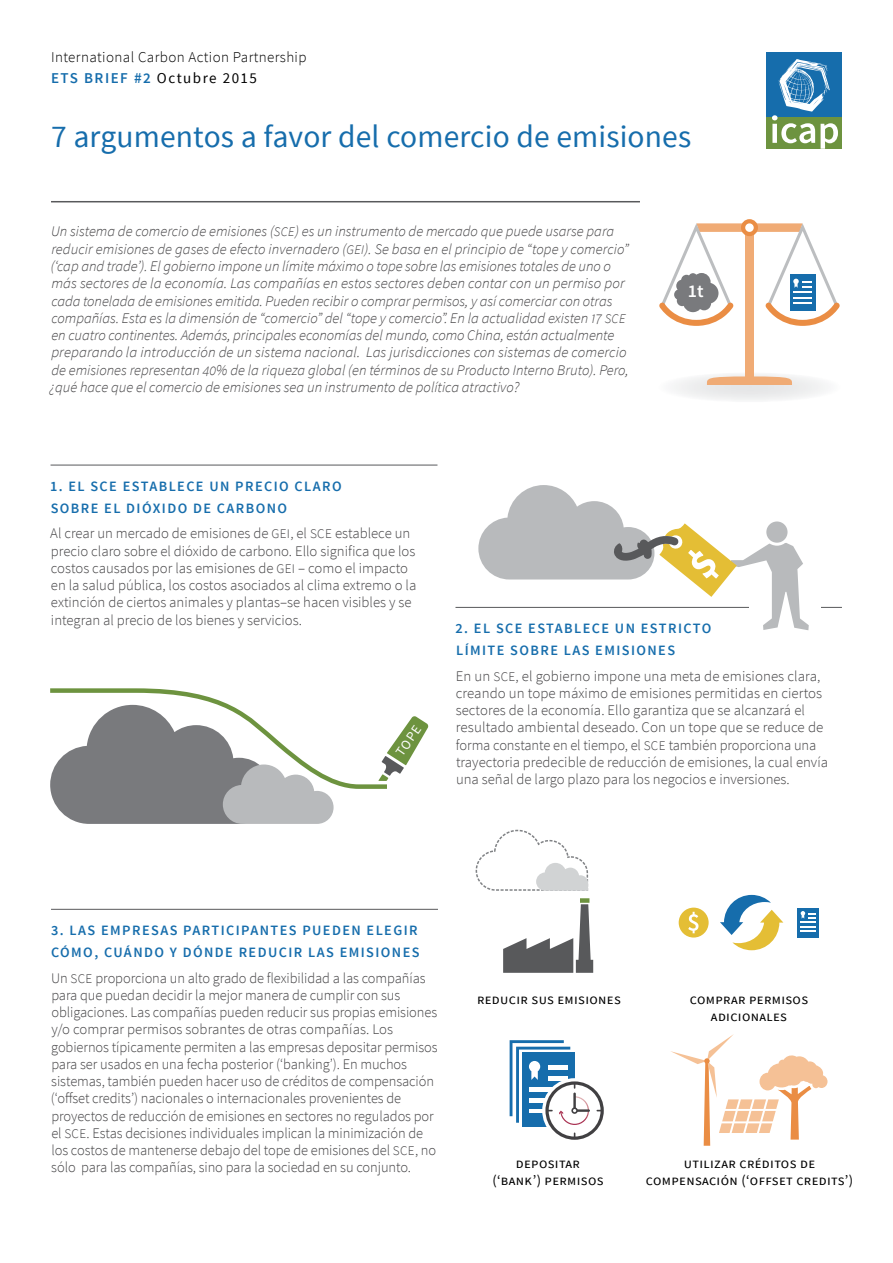
<style>
.page{position:relative;width:893px;height:1263px;background:#fff}
.page>*{position:absolute;margin:0;border:0;box-sizing:border-box;transform-origin:0 0}
.t1{font:31.5px "Source Sans Pro";letter-spacing:.005em;color:#166dac}
.t2{font:600 18px "Source Sans Pro";color:#fff}
.t3{font:300 15px/20.2px "Source Sans Pro";letter-spacing:.025em;color:#000}
.t4{font:300 14.7px/17.2px "Source Sans Pro";letter-spacing:-.005em;color:#414042}
.t5{font:italic 300 14.7px/17.2px "Source Sans Pro";color:#414042}
.t6{font:600 14.25px/21.6px "Source Sans Pro";letter-spacing:.1em;color:#166dac}
.t7{font:14.25px/17.2px "Source Sans Pro";letter-spacing:.025em;color:#000;text-align:center}
.t8{font:13.5px "Source Sans Pro";color:#fff}
.s1{font-weight:600;color:#166dac}
.s2{font-weight:400}
.s3{font-size:13.2px}
</style>
<div class="page">
<div style="left:745px;top:228px;width:9px;height:148px;background:#f0ab75"></div>
<svg style="left:704px;top:376px;width:90px;height:9px"></svg>
<div style="left:741px;top:219px;width:17px;height:17px;background:#ea8d44;border-radius:50%"></div>
<svg style="left:659px;top:223px;width:181px;height:103px"></svg>
<hr style="left:51px;top:201px;width:589px;height:1px;background:#58595b">
<div style="left:767px;top:53px;width:75px;height:65px;background:#166dac"></div>
<div style="left:767px;top:118px;width:75px;height:31px;background:#6d933f"></div>
<svg style="left:772px;top:59px;width:66px;height:90px"></svg>
<hr style="left:455px;top:607px;width:387px;height:1px;background:#58595b">
<hr style="left:51px;top:909px;width:387px;height:1px;background:#58595b">
<hr style="left:51px;top:465px;width:386px;height:1px;background:#58595b">
<div style="left:749px;top:603px;width:72px;height:12px;background:#fff"></div>
<svg style="left:478px;top:485px;width:331px;height:145px"></svg>
<svg style="left:503px;top:898px;width:90px;height:75px"></svg>
<svg style="left:476px;top:830px;width:112px;height:61px"></svg>
<div style="left:798px;top:907px;width:21px;height:30px;background:#166dac"></div>
<svg style="left:801px;top:911px;width:15px;height:21px"></svg>
<svg style="left:678px;top:894px;width:106px;height:57px"></svg>
<svg style="left:510px;top:1040px;width:94px;height:100px"></svg>
<svg style="left:671px;top:1034px;width:156px;height:112px"></svg>
<svg style="left:50px;top:688px;width:378px;height:136px"></svg>
<p class="t3" style="left:51px;top:47px;width:257px">International Carbon Action Partnership<br><span class="s1">ETS BRIEF #2</span> <span class="s2">Octubre 2015</span></p>
<h1 class="t1" style="left:51px;top:117px;width:642px">7 argumentos a favor del comercio de emisiones</h1>
<p class="t5" style="left:50px;top:223px;width:581px">Un sistema de comercio de emisiones (<span class="s3">SCE</span>) es un instrumento de mercado que puede usarse para reducir emisiones de gases de efecto invernadero (<span class="s3">GEI</span>). Se basa en el principio de “tope y comercio” (‘cap and trade’). El gobierno impone un límite máximo o tope sobre las emisiones totales de uno o más sectores de la economía. Las compañías en estos sectores deben contar con un permiso por cada tonelada de emisiones emitida. Pueden recibir o comprar permisos, y así comerciar con otras compañías. Esta es la dimensión de “comercio” del “tope y comercio”. En la actualidad existen 17 <span class="s3">SCE </span>en cuatro continentes. Además, principales economías del mundo, como China, están actualmente preparando la introducción de un sistema nacional. Las jurisdicciones con sistemas de comercio de emisiones representan 40% de la riqueza global (en términos de su Producto Interno Bruto). Pero, ¿qué hace que el comercio de emisiones sea un instrumento de política atractivo?</p>
<p class="t2" style="left:688px;top:280px;width:17px">1T</p>
<p class="t6" style="left:51px;top:476px;width:293px;text-indent:159px">UN PRECIO CLARO<br>SOBRE EL DIÓXIDO DE CARBONO</p>
<p class="t4" style="left:50px;top:525px;width:368px">Al crear un mercado de emisiones de <span class="s3">GEI</span>, el <span class="s3">SCE</span> establece un precio claro sobre el dióxido de carbono. Ello significa que los costos causados por las emisiones de <span class="s3">GEI</span> – como el impacto en la salud pública, los costos asociados al clima extremo o la extinción de ciertos animales y plantas–se hacen visibles y se integran al precio de los bienes y servicios.</p>
<p class="t6" style="left:50px;top:476px;width:82px">1. EL SCE EST</p>
<p class="t6" style="left:149px;top:476px;width:38px">ABLECE</p>
<p class="t8" style="left:392px;top:750px;width:35px;rotate:-55deg">TOPE</p>
<p class="t6" style="left:456px;top:618px;width:82px">2. EL SCE EST</p>
<p class="t6" style="left:555px;top:618px;width:38px">ABLECE</p>
<p class="t6" style="left:615px;top:618px;width:35px">UN EST</p>
<p class="t6" style="left:668px;top:618px;width:45px">RICTO</p>
<p class="t6" style="left:456px;top:640px;width:211px">LÍMITE SOBRE LAS EMISIONES</p>
<p class="t4" style="left:456px;top:667px;width:374px">En un <span class="s3">SCE</span>, el gobierno impone una meta de emisiones clara, creando un tope máximo de emisiones permitidas en ciertos sectores de la economía. Ello garantiza que se alcanzará el resultado ambiental deseado. Con un tope que se reduce de forma constante en el tiempo, el <span class="s3">SCE</span> también proporciona una trayectoria predecible de reducción de emisiones, la cual envía una señal de largo plazo para los negocios e inversiones.</p>
<p class="t6" style="left:51px;top:920px;width:368px;text-indent:251px">PUEDEN ELEGIR<br>CÓMO, CUÁNDO Y DÓNDE REDUCIR LAS EMISIONES</p>
<p class="t4" style="left:51px;top:969px;width:388px">Un <span class="s3">SCE</span> proporciona un alto grado de flexibilidad a las compañías para que puedan decidir la mejor manera de cumplir con sus obligaciones. Las compañías pueden reducir sus propias emisiones y/o comprar permisos sobrantes de otras compañías. Los gobiernos típicamente permiten a las empresas depositar permisos para ser usados en una fecha posterior (‘banking’). En muchos sistemas, también pueden hacer uso de créditos de compensación (‘offset credits’) nacionales o internacionales provenientes de proyectos de reducción de emisiones en sectores no regulados por el <span class="s3">SCE</span>. Estas decisiones individuales implican la minimización de los costos de mantenerse debajo del tope de emisiones del <span class="s3">SCE</span>, no sólo para las compañías, sino para la sociedad en su conjunto.</p>
<p class="t6" style="left:51px;top:920px;width:229px">3. LAS EMPRESAS PARTICIPANTES</p>
<p class="t7" style="left:477px;top:991px;width:145px">reducir sus emisiones</p>
<p class="t7" style="left:690px;top:991px;width:120px">comprar permisos adicionales</p>
<p class="t7" style="left:492px;top:1155px;width:113px">depositar (‘bank’) permisos</p>
<p class="t7" style="left:646px;top:1155px;width:209px">utilizar créditos de compensación (‘offset credits’)</p>
</div>
